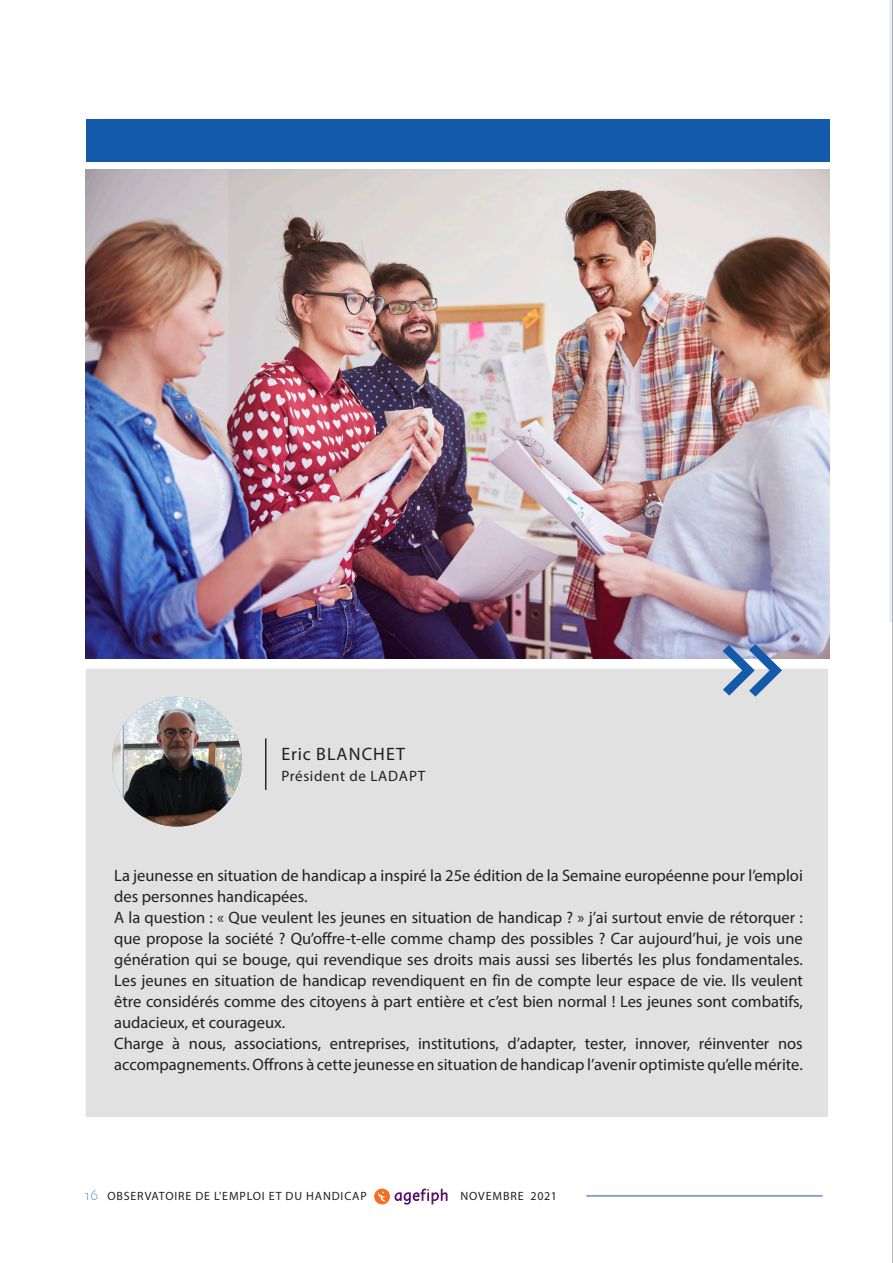
<style>
.page{position:relative;width:893px;height:1263px;background:#fff}
.page>*{position:absolute;margin:0;border:0;box-sizing:border-box;transform-origin:0 0}
.t1{font:18px "Myriad Pro";letter-spacing:.06em;color:#231f20}
.t2{font:16.5px/21px "Myriad Pro";color:#231f20}
.t3{font:15px "Myriad Pro";letter-spacing:.04em;color:#231f20}
.t4{font:12px "Myriad Pro";letter-spacing:.07em;color:#231f20}
.s1{font-family:"Instant W01 1 Vivid";font-size:15px;color:#135aaa}
</style>
<div class="page">
<hr style="left:889px;top:0;width:4px;height:621px;background:#ebeef7">
<hr style="left:586px;top:1195px;width:237px;height:2px;background:#8698cd">
<svg style="left:374px;top:1188px;width:74px;height:16px"></svg>
<hr style="left:892px;top:0;width:1px;height:1263px;background:#231f20">
<div style="left:86px;top:669px;width:742px;height:448px;background:#e0e1e0"></div>
<hr style="left:265px;top:738px;width:1px;height:52px;background:#231f20">
<img style="left:112px;top:697px;width:130px;height:129px;border-radius:65px">
<img style="left:85px;top:170px;width:744px;height:488px">
<svg style="left:723px;top:644px;width:59px;height:53px"></svg>
<div style="left:86px;top:119px;width:743px;height:42px;background:#135aaa"></div>
<p class="t1" style="left:282px;top:742px;width:125px">Eric BLANCHET</p>
<p class="t3" style="left:282px;top:766px;width:145px">Président de LADAPT</p>
<p class="t2" style="left:114px;top:865px;width:690px">La jeunesse en situation de handicap a inspiré la 25e édition de la Semaine européenne pour l’emploi des personnes handicapées.<br>A la question : « Que veulent les jeunes en situation de handicap ? » j’ai surtout envie de rétorquer : que propose la société ? Qu’offre-t-elle comme champ des possibles ? Car aujourd’hui, je vois une génération qui se bouge, qui revendique ses droits mais aussi ses libertés les plus fondamentales.<br>Les jeunes en situation de handicap revendiquent en fin de compte leur espace de vie. Ils veulent être considérés comme des citoyens à part entière et c’est bien normal ! Les jeunes sont combatifs, audacieux, et courageux.<br>Charge à nous, associations, entreprises, institutions, d’adapter, tester, innover, réinventer nos accompagnements. Offrons à cette jeunesse en situation de handicap l’avenir optimiste qu’elle mérite.</p>
<p class="t4" style="left:85px;top:1189px;width:283px"><span class="s1">16</span> OBSERVATOIRE DE L'EMPLOI ET DU HANDICAP</p>
<p class="t4" style="left:460px;top:1189px;width:98px">NOVEMBRE 2021</p>
</div>
